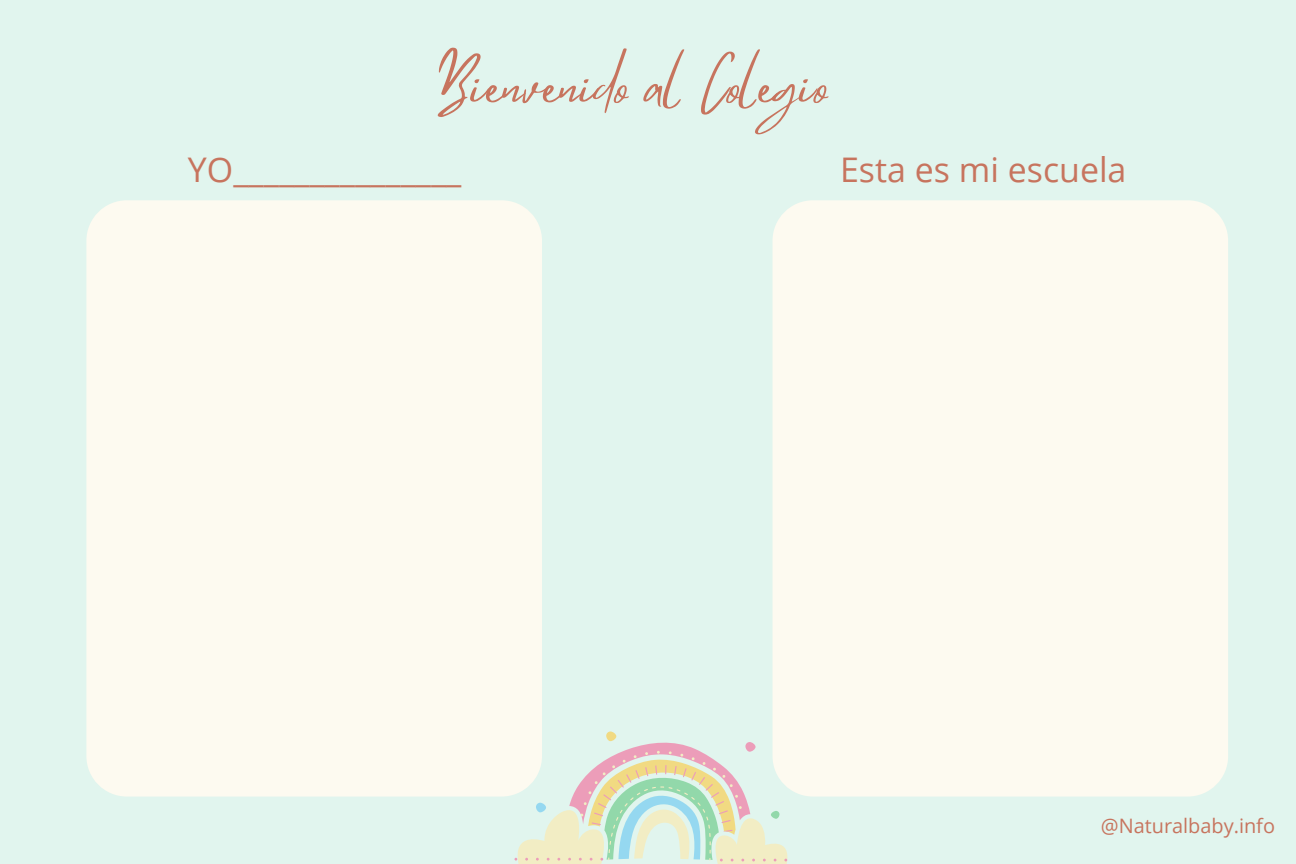
<style>
.page{position:relative;width:1296px;height:864px;background:#e1f5ee}
.page>*{position:absolute;margin:0;border:0;box-sizing:border-box;transform-origin:0 0}
.t1{font:52.5px "Mistrully";color:#c7745e}
.t2{font:33.9px "Open Sans";color:#c7745e}
.t3{font:19.95px "Open Sans";color:#c7745e}
</style>
<div class="page">
<div style="left:86px;top:200px;width:456px;height:597px;background:#fdfaf0;border-radius:40px"></div>
<svg style="left:514px;top:731px;width:273px;height:133px"></svg>
<div style="left:773px;top:200px;width:455px;height:597px;background:#fdfaf0;border-radius:40px"></div>
<h1 class="t1" style="left:438px;top:44px;width:391px">Bienvenido al Colegio</h1>
<p class="t2" style="left:188px;top:146px;width:275px">YO_______________</p>
<p class="t2" style="left:840px;top:146px;width:288px">Esta es mi escuela</p>
<p class="t3" style="left:1101px;top:812px;width:176px">@Naturalbaby.info</p>
</div>
